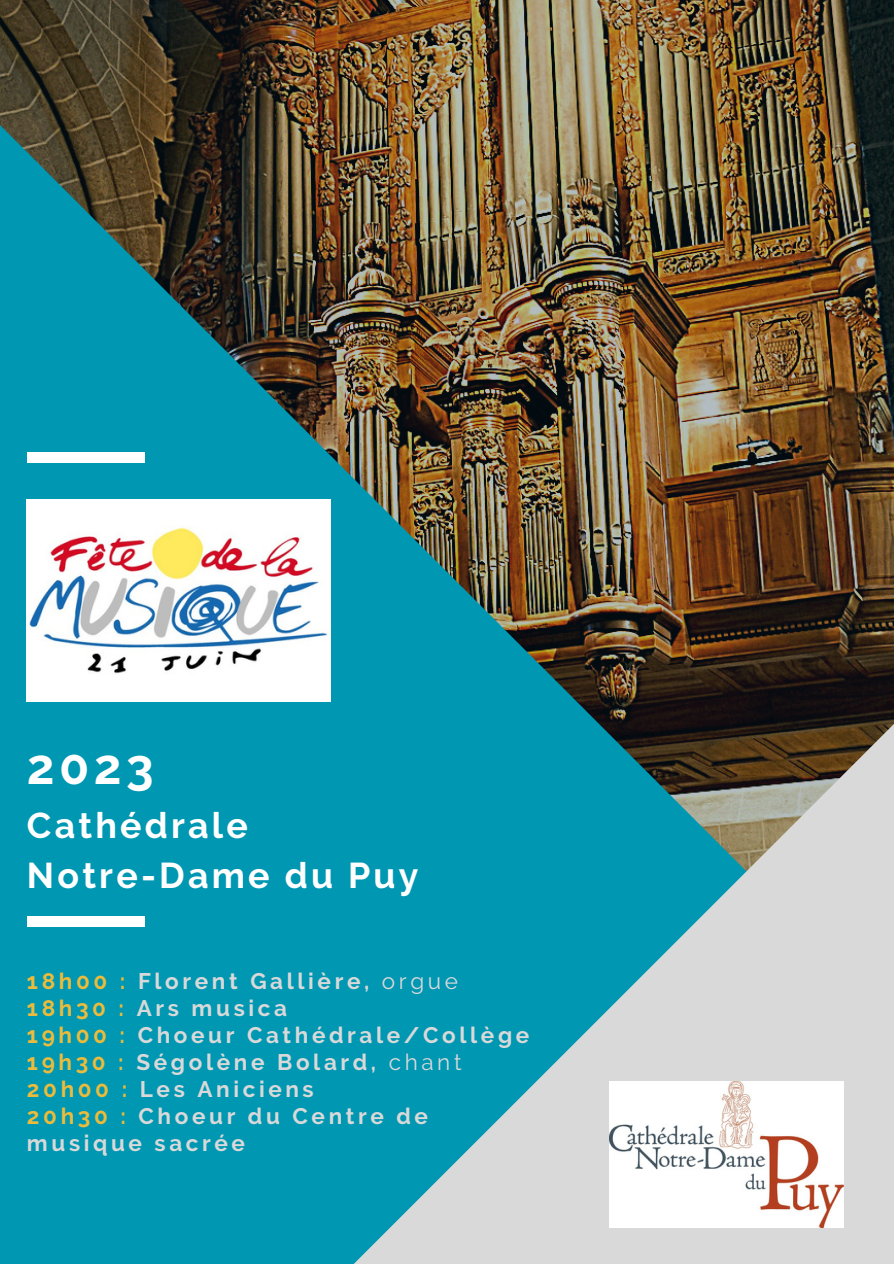
<style>
.page{position:relative;width:894px;height:1264px;background:#fff}
.page>*{position:absolute;margin:0;border:0;box-sizing:border-box;transform-origin:0 0}
.t1{font:700 49.2px "Raleway";color:#fff}
.t2{font:700 35.7px "Raleway";letter-spacing:.09em;color:#fff}
.t3{font:700 22.5px/27px "Raleway";letter-spacing:.16em;color:#d9d9d9}
.s1{color:#eabb3c}
.s2{font-weight:400}
</style>
<div class="page">
<img style="left:0;top:0;width:893px;height:89px">
<img style="left:0;top:89px;width:893px;height:1174px">
<svg style="left:292px;top:588px;width:601px;height:675px;background:#4e98a2"></svg>
<div style="left:27px;top:453px;width:117px;height:10px;background:#fff"></div>
<div style="left:27px;top:916px;width:117px;height:11px;background:#fff"></div>
<img style="left:609px;top:1081px;width:233px;height:146px">
<img style="left:27px;top:499px;width:303px;height:202px">
<p class="t1" style="left:27px;top:737px;width:128px">2023</p>
<p class="t2" style="left:27px;top:804px;width:222px">Cathédrale</p>
<p class="t2" style="left:27px;top:854px;width:393px">Notre-Dame du Puy</p>
<p class="t3" style="left:27px;top:967px;width:432px"><span class="s1">18h00 :</span> Florent Gallière, <span class="s2">orgue</span></p>
<p class="t3" style="left:27px;top:994px;width:261px"><span class="s1">18h30 :</span> Ars musica</p>
<p class="t3" style="left:27px;top:1021px;width:504px"><span class="s1">19h00 :</span> Choeur Cathédrale/Collège</p>
<p class="t3" style="left:27px;top:1048px;width:436px"><span class="s1">19h30 :</span> Ségolène Bolard, <span class="s2">chant</span></p>
<p class="t3" style="left:27px;top:1075px;width:288px"><span class="s1">20h00 :</span> Les Aniciens</p>
<p class="t3" style="left:27px;top:1102px;width:402px"><span class="s1">20h30 :</span> Choeur du Centre de musique sacrée</p>
</div>
